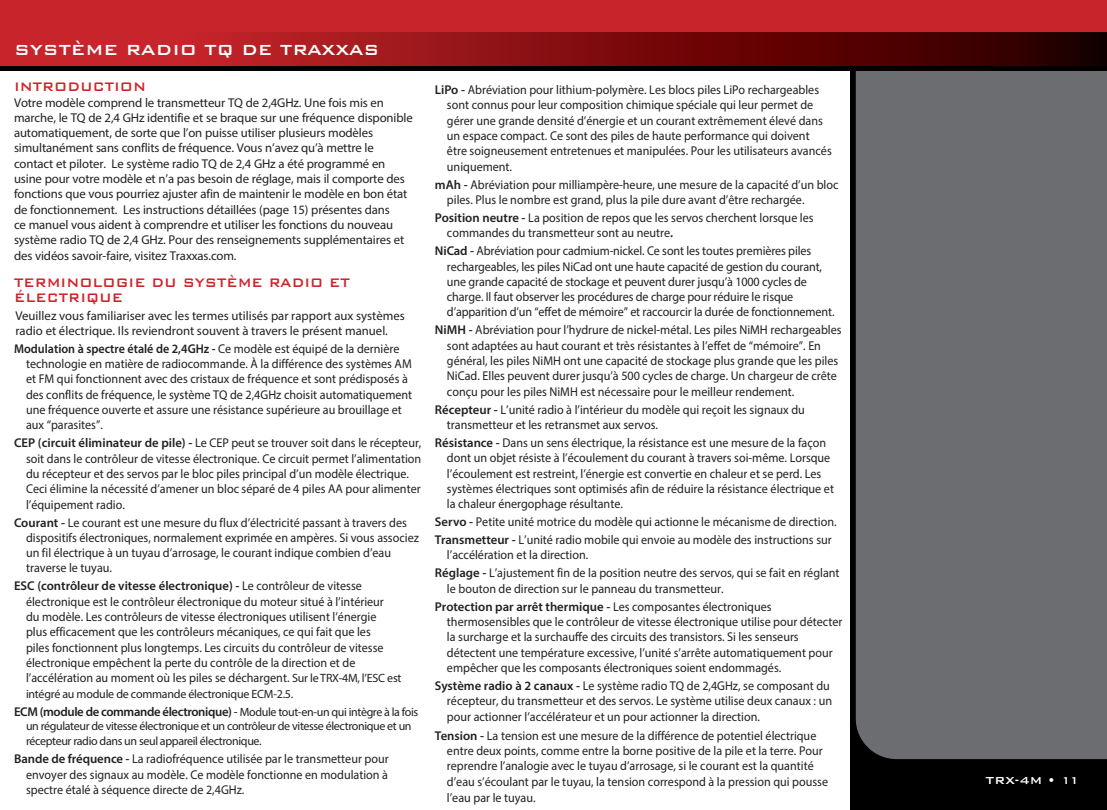
<style>
.page{position:relative;width:1107px;height:810px;background:#fff}
.page>*{position:absolute;margin:0;border:0;box-sizing:border-box;transform-origin:0 0}
.t1{font:500 19.5px "Bank Gothic BT";color:#fff}
.t2{font:500 16.5px/15px "Bank Gothic BT";color:#d1232a;scale:.91 1}
.t3{font:500 13.5px "Bank Gothic BT";color:#fff}
.t4{font:12.75px/15.3px "Myriad Pro";color:#231f20;scale:.95 1}
.t5{font:12.75px/15.3px "Myriad Pro";color:#231f20}
.t6{font:600 12.75px "Myriad Pro";letter-spacing:-.03em;color:#231f20}
.t7{font:12px/15.3px "Myriad Pro";letter-spacing:-.03em;color:#231f20}
.s1{font-weight:600}
.s2{font-size:12px}
.s3{font-weight:400}
.s4{font-weight:400;font-size:12px}
</style>
<div class="page">
<div style="left:850px;top:13px;width:257px;height:797px;background:#000"></div>
<div style="left:856px;top:71px;width:251px;height:688px;background:#6c6d70"></div>
<div style="left:0;top:0;width:1107px;height:70px;background:#000"></div>
<div style="left:0;top:0;width:1107px;height:51px;background:#c8242b"></div>
<svg style="left:0;top:32px;width:1107px;height:34px"></svg>
<p class="t1" style="left:14px;top:39px;width:367px">SYSTÈME RADIO TQ DE TRAXXAS</p>
<p class="t2" style="left:14px;top:79px;width:147px">INTRODUCTION</p>
<p class="t5" style="left:14px;top:94px;width:400px">Votre modèle comprend le transmetteur TQ de 2,4GHz. Une fois mis en marche, le TQ de 2,4 GHz identifie et se braque sur une fréquence disponible automatiquement, de sorte que l’on puisse utiliser plusieurs modèles simultanément sans conflits de fréquence. Vous n’avez qu’à mettre le contact et piloter. Le système radio TQ de 2,4 GHz a été programmé en usine pour votre modèle et n’a pas besoin de réglage, mais il comporte des fonctions que vous pourriez ajuster afin de maintenir le modèle en bon état de fonctionnement. Les instructions détaillées (page 15) présentes dans<br>ce manuel vous aident à comprendre et utiliser les fonctions du nouveau système radio TQ de 2,4 GHz. Pour des renseignements supplémentaires et des vidéos savoir-faire, visitez Traxxas.com.</p>
<p class="t2" style="left:14px;top:274px;width:371px">TERMINOLOGIE DU SYSTÈME RADIO ET<br>ÉLECTRIQUE</p>
<p class="t5" style="left:16px;top:307px;width:391px">Veuillez vous familiariser avec les termes utilisés par rapport aux systèmes radio et électrique. Ils reviendront souvent à travers le présent manuel.</p>
<p class="t4" style="left:26px;top:341px;width:408px;text-indent:-12px"><span class="s1">Modulation à spectre étalé de 2,4GHz -</span> Ce modèle est équipé de la dernière technologie en matière de radiocommande. À la différence des systèmes AM et FM qui fonctionnent avec des cristaux de fréquence et sont prédisposés à des conflits de fréquence, le système TQ de 2,4GHz choisit automatiquement une fréquence ouverte et assure une résistance supérieure au brouillage et aux “parasites”.</p>
<p class="t4" style="left:26px;top:435px;width:418px;text-indent:-12px"><span class="s1">CEP (circuit éliminateur de pile) -</span> Le CEP peut se trouver soit dans le récepteur, soit dans le contrôleur de vitesse électronique. Ce circuit permet l’alimentation du récepteur et des servos par le bloc piles principal d’un modèle électrique.<br>Ceci élimine la nécessité d’amener un bloc séparé de 4 piles AA pour alimenter l’équipement radio.</p>
<p class="t4" style="left:26px;top:514px;width:415px;text-indent:-12px"><span class="s1">Courant -</span> Le courant est une mesure du flux d’électricité passant à travers des dispositifs électroniques, normalement exprimée en ampères. Si vous associez un fil électrique à un tuyau d’arrosage, le courant indique combien d’eau traverse le tuyau.</p>
<p class="t4" style="left:26px;top:578px;width:397px;text-indent:-12px"><span class="s1">ESC (contrôleur de vitesse électronique) -</span> Le contrôleur de vitesse électronique est le contrôleur électronique du moteur situé à l’intérieur<br>du modèle. Les contrôleurs de vitesse électroniques utilisent l’énergie<br>plus efficacement que les contrôleurs mécaniques, ce qui fait que les<br>piles fonctionnent plus longtemps. Les circuits du contrôleur de vitesse électronique empêchent la perte du contrôle de la direction et de l’accélération au moment où les piles se déchargent. <span class="s2">Sur le TRX-4M, l’ESC est</span></p>
<p class="t7" style="left:26px;top:686px;width:269px">intégré au module de commande électronique ECM-2.5.</p>
<p class="t6" style="left:14px;top:703px;width:406px">ECM (module de commande électronique) <span class="s3">-</span> <span class="s4">Module tout-en-un qui intègre à la fois</span></p>
<p class="t7" style="left:26px;top:718px;width:387px">un régulateur de vitesse électronique et un contrôleur de vitesse électronique et un récepteur radio dans un seul appareil électronique.</p>
<p class="t4" style="left:26px;top:751px;width:383px;text-align:justify;text-indent:-12px"><span class="s1">Bande de fréquence -</span> La radiofréquence utilisée par le transmetteur pour envoyer des signaux au modèle. Ce modèle fonctionne en modulation à spectre étalé à séquence directe de 2,4GHz.</p>
<p class="t4" style="left:447px;top:82px;width:407px;text-indent:-12px"><span class="s1">LiPo -</span> Abréviation pour lithium-polymère. Les blocs piles LiPo rechargeables sont connus pour leur composition chimique spéciale qui leur permet de gérer une grande densité d’énergie et un courant extrêmement élevé dans un espace compact. Ce sont des piles de haute performance qui doivent être soigneusement entretenues et manipulées. Pour les utilisateurs avancés uniquement.</p>
<p class="t4" style="left:447px;top:177px;width:414px;text-indent:-12px"><span class="s1">mAh -</span> Abréviation pour milliampère-heure, une mesure de la capacité d’un bloc piles. Plus le nombre est grand, plus la pile dure avant d’être rechargée.</p>
<p class="t4" style="left:447px;top:210px;width:388px;text-indent:-12px"><span class="s1">Position neutre -</span> La position de repos que les servos cherchent lorsque les commandes du transmetteur sont au neutre<span class="s1">.</span></p>
<p class="t4" style="left:447px;top:243px;width:409px;text-indent:-12px"><span class="s1">NiCad -</span> Abréviation pour cadmium-nickel. Ce sont les toutes premières piles rechargeables, les piles NiCad ont une haute capacité de gestion du courant, une grande capacité de stockage et peuvent durer jusqu’à 1000 cycles de charge. Il faut observer les procédures de charge pour réduire le risque d’apparition d’un “effet de mémoire” et raccourcir la durée de fonctionnement.</p>
<p class="t4" style="left:447px;top:322px;width:417px;text-indent:-12px"><span class="s1">NiMH -</span> Abréviation pour l’hydrure de nickel-métal. Les piles NiMH rechargeables sont adaptées au haut courant et très résistantes à l’effet de “mémoire”. En général, les piles NiMH ont une capacité de stockage plus grande que les piles NiCad. Elles peuvent durer jusqu’à 500 cycles de charge. Un chargeur de crête conçu pour les piles NiMH est nécessaire pour le meilleur rendement.</p>
<p class="t4" style="left:447px;top:402px;width:378px;text-indent:-12px"><span class="s1">Récepteur -</span> L’unité radio à l’intérieur du modèle qui reçoit les signaux du transmetteur et les retransmet aux servos.</p>
<p class="t4" style="left:447px;top:435px;width:409px;text-indent:-12px"><span class="s1">Résistance -</span> Dans un sens électrique, la résistance est une mesure de la façon dont un objet résiste à l’écoulement du courant à travers soi-même. Lorsque l’écoulement est restreint, l’énergie est convertie en chaleur et se perd. Les systèmes électriques sont optimisés afin de réduire la résistance électrique et la chaleur énergophage résultante.</p>
<p class="t4" style="left:435px;top:514px;width:424px"><span class="s1">Servo -</span> Petite unité motrice du modèle qui actionne le mécanisme de direction.</p>
<p class="t4" style="left:447px;top:532px;width:407px;text-indent:-12px"><span class="s1">Transmetteur -</span> L’unité radio mobile qui envoie au modèle des instructions sur l’accélération et la direction.</p>
<p class="t4" style="left:447px;top:565px;width:415px;text-indent:-12px"><span class="s1">Réglage -</span> L’ajustement fin de la position neutre des servos, qui se fait en réglant le bouton de direction sur le panneau du transmetteur.</p>
<p class="t4" style="left:447px;top:599px;width:418px;text-indent:-12px"><span class="s1">Protection par arrêt thermique -</span> Les composantes électroniques thermosensibles que le contrôleur de vitesse électronique utilise pour détecter la surcharge et la surchauffe des circuits des transistors. Si les senseurs détectent une température excessive, l’unité s’arrête automatiquement pour empêcher que les composants électroniques soient endommagés.</p>
<p class="t4" style="left:447px;top:678px;width:407px;text-indent:-12px"><span class="s1">Système radio à 2 canaux -</span> Le système radio TQ de 2,4GHz, se composant du récepteur, du transmetteur et des servos. Le système utilise deux canaux : un pour actionner l’accélérateur et un pour actionner la direction.</p>
<p class="t4" style="left:447px;top:728px;width:403px;text-indent:-12px"><span class="s1">Tension -</span> La tension est une mesure de la différence de potentiel électrique entre deux points, comme entre la borne positive de la pile et la terre. Pour reprendre l’analogie avec le tuyau d’arrosage, si le courant est la quantité d’eau s’écoulant par le tuyau, la tension correspond à la pression qui pousse</p>
<p class="t4" style="left:447px;top:790px;width:95px">l’eau par le tuyau.</p>
<p class="t3" style="left:986px;top:773px;width:95px">TRX-4M • 11</p>
</div>
